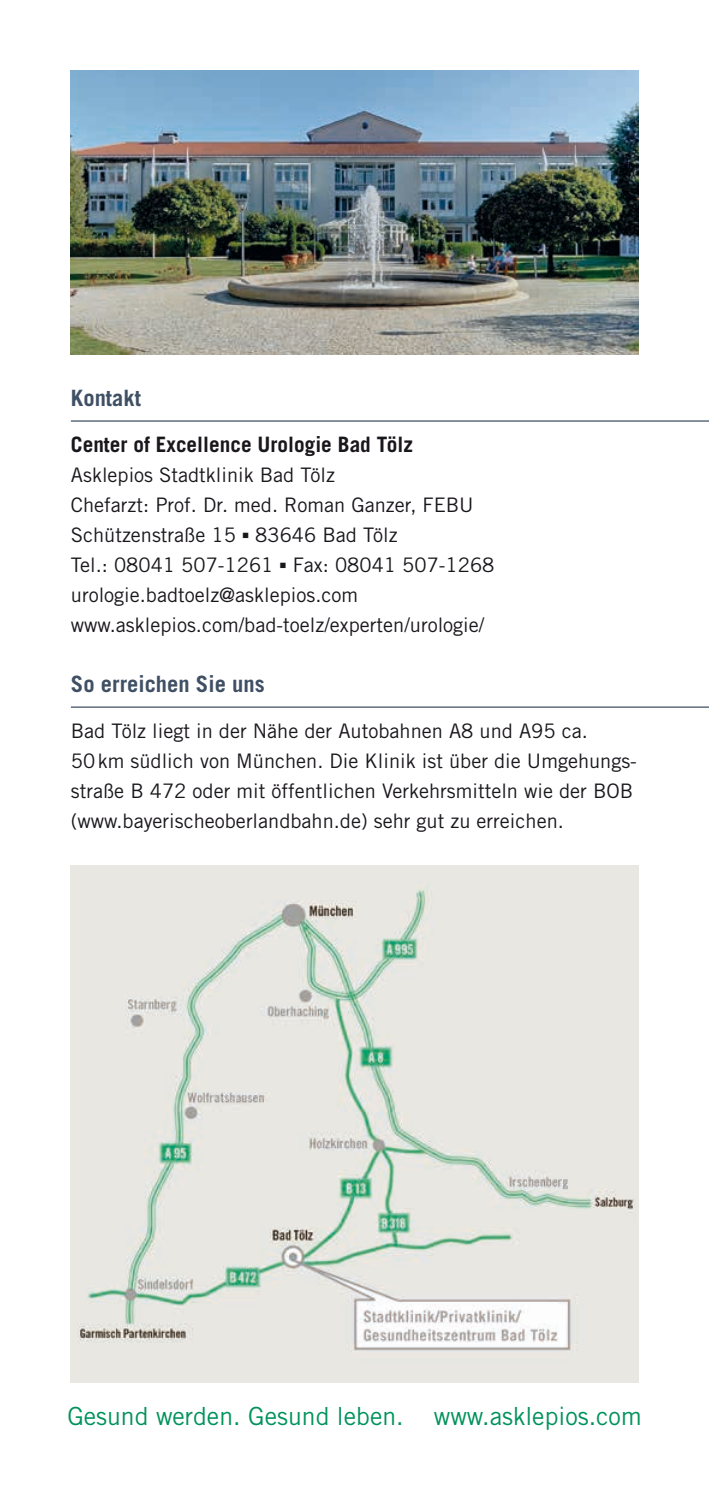
<style>
.page{position:relative;width:709px;height:1489px;background:#fff}
.page>*{position:absolute;margin:0;border:0;box-sizing:border-box;transform-origin:0 0}
.t1{font:25px "Trade Gothic LT Std";color:#00925b}
.t2{font:700 22.5px "Trade Gothic LT Std";color:#3f4f64}
.t3{font:700 21.25px "Trade Gothic LT Std";color:#1a171c}
.t4{font:20px/30px "Trade Gothic LT Std";color:#1a171c}
.s1{font-family:"Arial";font-weight:700}
</style>
<div class="page">
<img style="left:71px;top:865px;width:567px;height:517px">
<img style="left:71px;top:71px;width:567px;height:283px">
<hr style="left:71px;top:420px;width:638px;height:1px;background:#3f4f64">
<hr style="left:71px;top:706px;width:638px;height:1px;background:#3f4f64">
<p class="t2" style="left:71px;top:384px;width:72px">Kontakt</p>
<p class="t3" style="left:71px;top:431px;width:343px">Center of Excellence Urologie Bad Tölz</p>
<p class="t4" style="left:71px;top:460px;width:425px">Asklepios Stadtklinik Bad Tölz<br>Chefarzt: Prof. Dr. med. Roman Ganzer, FEBU Schützenstraße 15 <span class="s1">▪</span> 83646 Bad Tölz<br>Tel.: 08041 507-1261 <span class="s1">▪</span> Fax: 08041 507-1268 urologie.badtoelz@asklepios.com www.asklepios.com/bad-toelz/experten/urologie/</p>
<p class="t2" style="left:71px;top:670px;width:195px">So erreichen Sie uns</p>
<p class="t4" style="left:71px;top:716px;width:567px">Bad Tölz liegt in der Nähe der Autobahnen A8 und A95 ca.<br>50km südlich von München. Die Klinik ist über die Umgehungs&shy;straße B 472 oder mit öffentlichen Verkehrsmitteln wie der BOB (www.bayerischeoberlandbahn.de) sehr gut zu erreichen.</p>
<p class="t1" style="left:67px;top:1400px;width:576px">Gesund werden. Gesund leben. www.asklepios.com</p>
</div>
